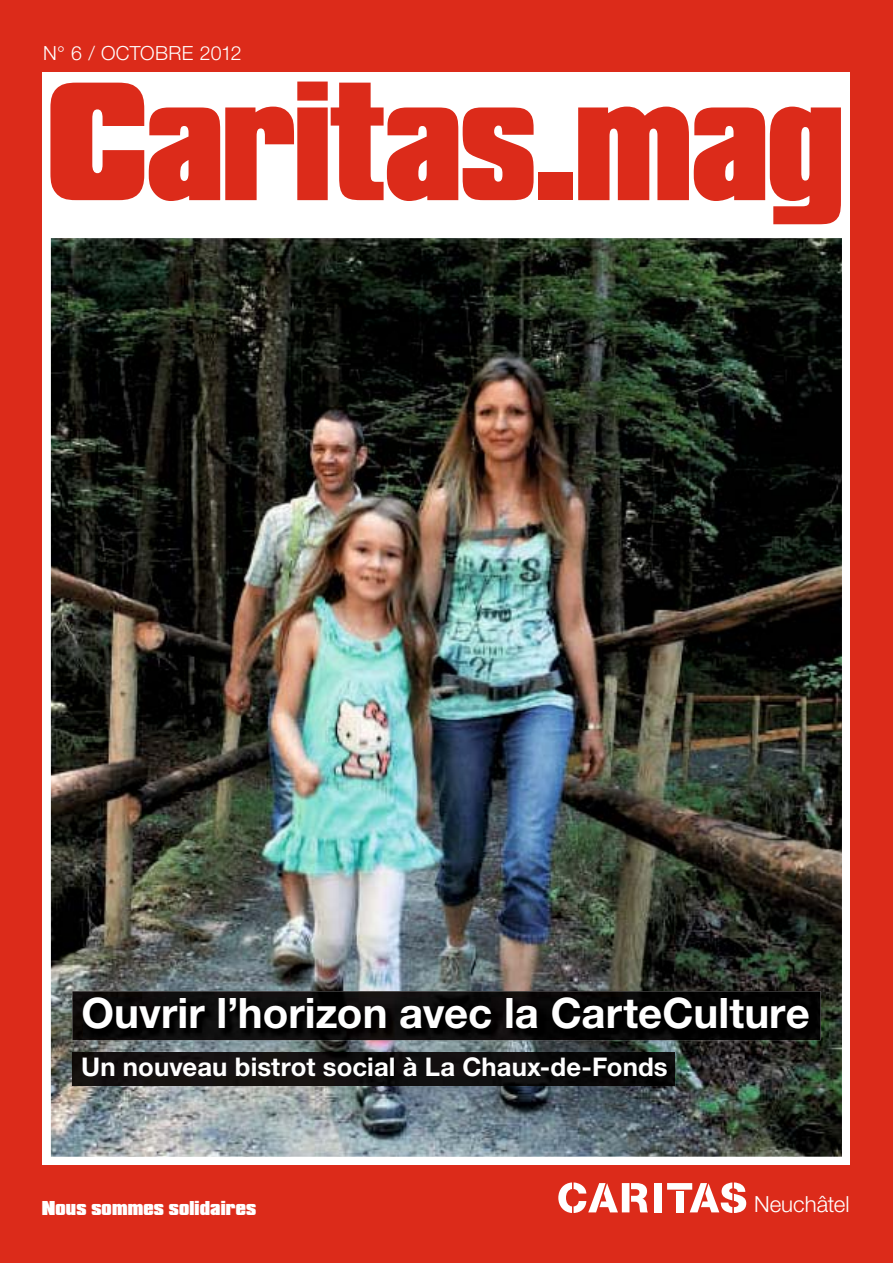
<style>
.page{position:relative;width:893px;height:1263px;background:#dc2b1a}
.page>*{position:absolute;margin:0;border:0;box-sizing:border-box;transform-origin:0 0}
.t1{font:900 176.1px "Compacta LT Std";letter-spacing:-.01em;color:#dc2b1a;scale:.91 1}
.t2{font:700 42px "Helvetica Neue";color:#fff}
.t3{font:700 25.8px "Helvetica Neue";letter-spacing:.005em;color:#fff}
.t4{font:300 22.2px "Helvetica Neue";color:#fff}
.t5{font:900 21px "Compacta LT Std";letter-spacing:.01em;color:#fff}
.t6{font:300 19.5px "Helvetica Neue";color:#fff}
</style>
<div class="page">
<div style="left:43px;top:72px;width:807px;height:1093px;background:#fff"></div>
<div style="left:654px;top:1183px;width:8px;height:29px;background:#fff"></div>
<svg style="left:558px;top:1182px;width:90px;height:31px"></svg>
<svg style="left:667px;top:1182px;width:79px;height:31px"></svg>
<img style="left:51px;top:238px;width:791px;height:919px">
<img style="left:72px;top:1053px;width:602px;height:32px">
<img style="left:72px;top:991px;width:749px;height:49px">
<img style="left:83px;top:997px;width:734px;height:41px">
<p class="t6" style="left:43px;top:46px;width:200px">N° 6 / OCTOBRE 2012</p>
<h1 class="t1" style="left:47px;top:54px;width:878px">Caritas.mag</h1>
<h2 class="t2" style="left:82px;top:998px;width:730px">Ouvrir l’horizon avec la CarteCulture</h2>
<p class="t3" style="left:81px;top:1058px;width:588px">Un nouveau bistrot social à La Chaux-de-Fonds</p>
<p class="t5" style="left:42px;top:1198px;width:216px">Nous sommes solidaires</p>
<p class="t4" style="left:754px;top:1196px;width:97px">Neuchâtel</p>
</div>
